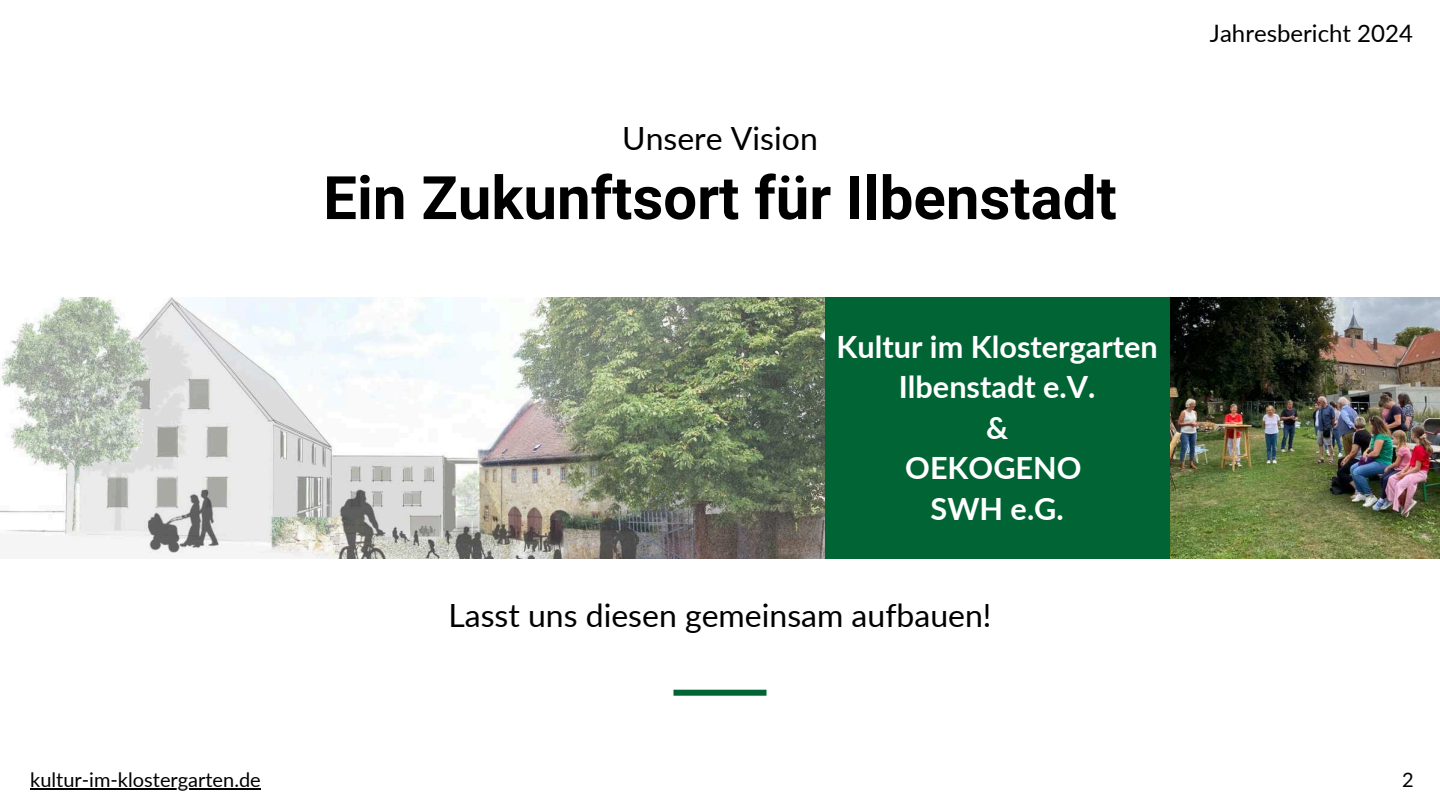
<style>
.page{position:relative;width:1440px;height:810px;background:#fff}
.page>*{position:absolute;margin:0;border:0;box-sizing:border-box;transform-origin:0 0}
.t1{font:700 60px "Roboto";color:#000}
.t2{font:32px "Lato";color:#000}
.t3{font:700 30.7px/40.5px "Lato";color:#fff;text-align:center}
.t4{font:24px "Lato";color:#000}
.t5{font:20px "Lato";color:#000}
</style>
<div class="page">
<img style="left:0;top:297px;width:825px;height:261px">
<img style="left:1170px;top:297px;width:270px;height:261px">
<div style="left:673px;top:690px;width:94px;height:6px;background:#006434"></div>
<div style="left:825px;top:297px;width:345px;height:261px;background:#006434"></div>
<hr style="left:30px;top:789px;width:231px;height:1px;background:#000">
<p class="t5" style="left:30px;top:765px;width:232px">kultur-im-klostergarten.de</p>
<p class="t2" style="left:622px;top:115px;width:197px">Unsere Vision</p>
<h1 class="t1" style="left:323px;top:156px;width:795px">Ein Zukunftsort für Ilbenstadt</h1>
<p class="t3" style="left:836px;top:325px;width:323px">Kultur im Klostergarten<br>Ilbenstadt e.V.<br>&amp;<br>OEKOGENO<br>SWH e.G.</p>
<p class="t2" style="left:448px;top:593px;width:545px">Lasst uns diesen gemeinsam aufbauen!</p>
<p class="t4" style="left:1210px;top:16px;width:205px">Jahresbericht 2024</p>
<p class="t5" style="left:1402px;top:765px;width:13px">2</p>
</div>
